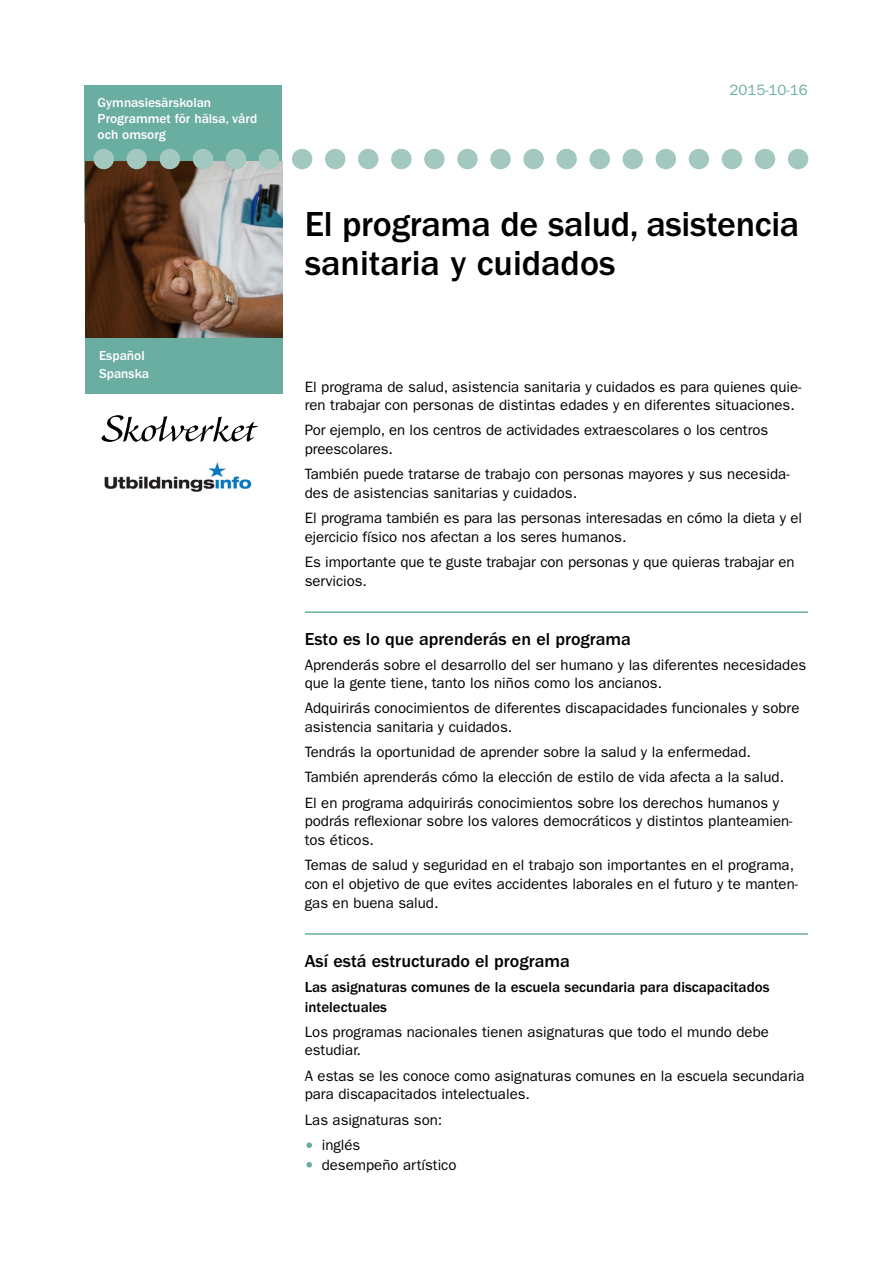
<style>
.page{position:relative;width:893px;height:1263px;background:#fff}
.page>*{position:absolute;margin:0;border:0;box-sizing:border-box;transform-origin:0 0}
.t1{font:500 36px/39px "ITC Franklin Gothic Std";letter-spacing:-.01em;color:#000}
.h2_2{font:500 18px "ITC Franklin Gothic Std";color:#000}
.b1{font:15px/18.8px "ITC Franklin Gothic Std";color:#000}
.t2{font:500 15px/19.5px "ITC Franklin Gothic Std";color:#000}
.t3{font:15px "ITC Franklin Gothic Std";color:#6aada1}
.t4{font:500 13.5px/16.2px "ITC Franklin Gothic Std";color:#fff}
.s1{color:#6aada1}
</style>
<div class="page">
<div style="left:85px;top:85px;width:197px;height:137px;background:#6aada1"></div>
<div style="left:85px;top:319px;width:197px;height:75px;background:#6aada1"></div>
<svg style="left:101px;top:415px;width:157px;height:27px"></svg>
<img style="left:104px;top:462px;width:148px;height:31px">
<img style="left:85px;top:162px;width:197px;height:176px">
<hr style="left:305px;top:611px;width:503px;height:2px;background:#6aada1">
<hr style="left:305px;top:933px;width:503px;height:2px;background:#6aada1">
<svg style="left:306px;top:1142px;width:6px;height:6px"></svg>
<svg style="left:306px;top:1162px;width:6px;height:5px"></svg>
<div style="left:127px;top:149px;width:20px;height:20px;background:#a2c8bf;border-radius:50%"></div>
<div style="left:656px;top:149px;width:20px;height:20px;background:#a2c8bf;border-radius:50%"></div>
<div style="left:391px;top:149px;width:20px;height:20px;background:#a2c8bf;border-radius:50%"></div>
<div style="left:259px;top:149px;width:20px;height:20px;background:#a2c8bf;border-radius:50%"></div>
<div style="left:788px;top:149px;width:20px;height:20px;background:#a2c8bf;border-radius:50%"></div>
<div style="left:523px;top:149px;width:21px;height:20px;background:#a2c8bf;border-radius:50%"></div>
<div style="left:193px;top:149px;width:20px;height:20px;background:#a2c8bf;border-radius:50%"></div>
<div style="left:722px;top:149px;width:20px;height:20px;background:#a2c8bf;border-radius:50%"></div>
<div style="left:457px;top:149px;width:21px;height:20px;background:#a2c8bf;border-radius:50%"></div>
<div style="left:325px;top:149px;width:20px;height:20px;background:#a2c8bf;border-radius:50%"></div>
<div style="left:589px;top:149px;width:21px;height:20px;background:#a2c8bf;border-radius:50%"></div>
<div style="left:160px;top:149px;width:20px;height:20px;background:#a2c8bf;border-radius:50%"></div>
<div style="left:94px;top:149px;width:20px;height:20px;background:#a2c8bf;border-radius:50%"></div>
<div style="left:689px;top:149px;width:20px;height:20px;background:#a2c8bf;border-radius:50%"></div>
<div style="left:424px;top:149px;width:21px;height:20px;background:#a2c8bf;border-radius:50%"></div>
<div style="left:292px;top:149px;width:20px;height:20px;background:#a2c8bf;border-radius:50%"></div>
<div style="left:556px;top:149px;width:21px;height:20px;background:#a2c8bf;border-radius:50%"></div>
<div style="left:226px;top:149px;width:20px;height:20px;background:#a2c8bf;border-radius:50%"></div>
<div style="left:755px;top:149px;width:20px;height:20px;background:#a2c8bf;border-radius:50%"></div>
<div style="left:490px;top:149px;width:21px;height:20px;background:#a2c8bf;border-radius:50%"></div>
<div style="left:358px;top:149px;width:20px;height:20px;background:#a2c8bf;border-radius:50%"></div>
<div style="left:623px;top:149px;width:20px;height:20px;background:#a2c8bf;border-radius:50%"></div>
<p class="t4" style="left:98px;top:95px;width:161px">Gymnasiesärskolan<br>Programmet för hälsa, vård och omsorg</p>
<p class="t4" style="left:99px;top:346px;width:52px;line-height:18px">Español<br>Spanska</p>
<p class="t3" style="left:729px;top:82px;width:80px">2015-10-16</p>
<p class="t1" style="left:305px;top:205px;width:496px">El programa de salud, asistencia sanitaria y cuidados</p>
<p class="b1" style="left:305px;top:377px;width:498px">El programa de salud, asistencia sanitaria y cuidados es para quienes quie&shy;ren trabajar con personas de distintas edades y en diferentes situaciones.</p>
<p class="b1" style="left:305px;top:421px;width:465px">Por ejemplo, en los centros de actividades extraescolares o los centros preescolares.</p>
<p class="b1" style="left:305px;top:465px;width:486px">También puede tratarse de trabajo con personas mayores y sus necesida&shy;des de asistencias sanitarias y cuidados.</p>
<p class="b1" style="left:305px;top:509px;width:499px">El programa también es para las personas interesadas en cómo la dieta y el ejercicio físico nos afectan a los seres humanos.</p>
<p class="b1" style="left:305px;top:553px;width:491px">Es importante que te guste trabajar con personas y que quieras trabajar en servicios.</p>
<p class="h2_2" style="left:305px;top:629px;width:328px">Esto es lo que aprenderás en el programa</p>
<p class="b1" style="left:305px;top:655px;width:503px">Aprenderás sobre el desarrollo del ser humano y las diferentes necesidades que la gente tiene, tanto los niños como los ancianos.</p>
<p class="b1" style="left:305px;top:699px;width:496px">Adquirirás conocimientos de diferentes discapacidades funcionales y sobre asistencia sanitaria y cuidados.</p>
<p class="b1" style="left:305px;top:743px;width:448px">Tendrás la oportunidad de aprender sobre la salud y la enfermedad.</p>
<p class="b1" style="left:305px;top:768px;width:481px">También aprenderás cómo la elección de estilo de vida afecta a la salud.</p>
<p class="b1" style="left:305px;top:793px;width:489px">El en programa adquirirás conocimientos sobre los derechos humanos y podrás reflexionar sobre los valores democráticos y distintos planteamien&shy;tos éticos.</p>
<p class="b1" style="left:305px;top:856px;width:495px">Temas de salud y seguridad en el trabajo son importantes en el programa, con el objetivo de que evites accidentes laborales en el futuro y te manten&shy;gas en buena salud.</p>
<p class="h2_2" style="left:305px;top:950px;width:267px">Así está estructurado el programa</p>
<p class="t2" style="left:305px;top:977px;width:466px">Las asignaturas comunes de la escuela secundaria para discapacitados intelectuales</p>
<p class="b1" style="left:305px;top:1022px;width:466px">Los programas nacionales tienen asignaturas que todo el mundo debe estudiar.</p>
<p class="b1" style="left:305px;top:1066px;width:501px">A estas se les conoce como asignaturas comunes en la escuela secundaria para discapacitados intelectuales.</p>
<p class="b1" style="left:305px;top:1110px;width:139px">Las asignaturas son:</p>
<p class="b1" style="left:305px;top:1136px;width:57px"><span class="s1">•</span> inglés</p>
<p class="b1" style="left:305px;top:1155px;width:153px"><span class="s1">•</span> desempeño artístico</p>
</div>
